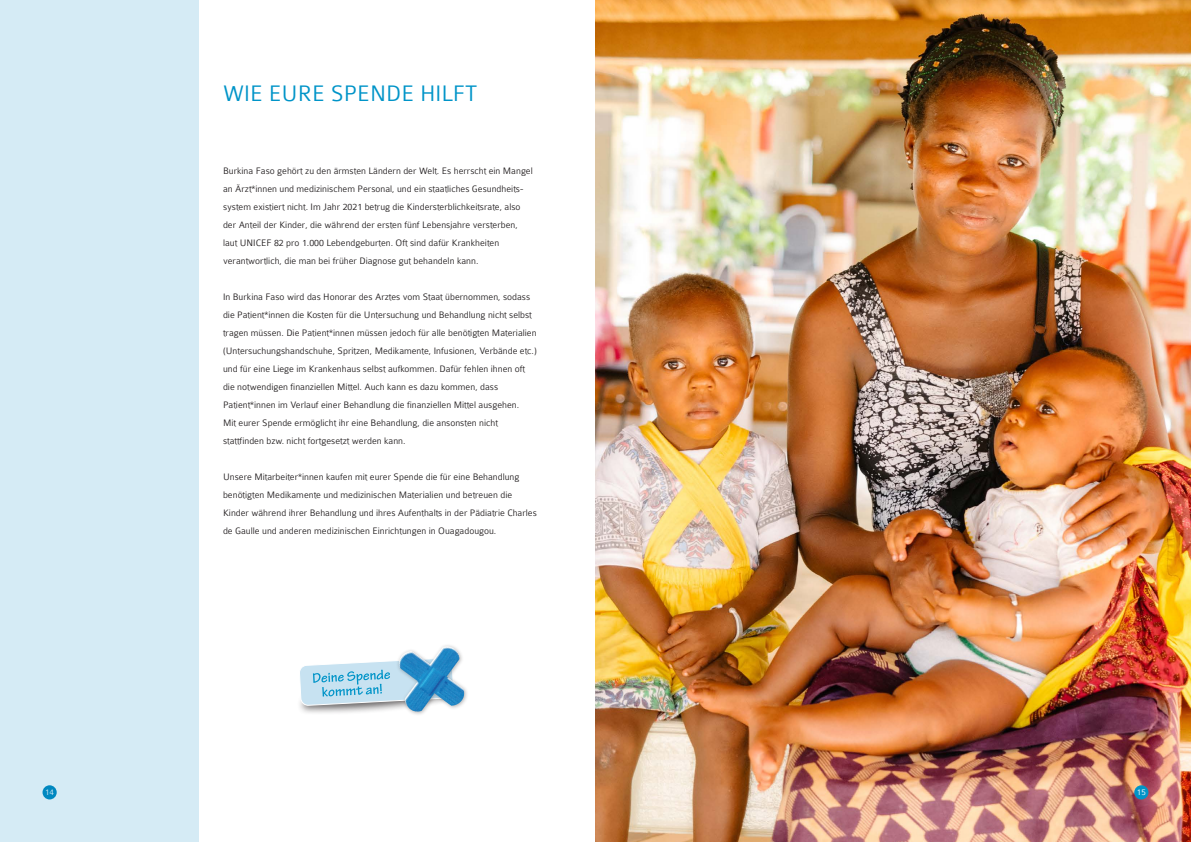
<style>
.page{position:relative;width:1191px;height:842px;background:#fff}
.page>*{position:absolute;margin:0;border:0;box-sizing:border-box;transform-origin:0 0}
.t1{font:300 24px "Colaborate";color:#0094c8}
.t2{font:300 10px/18px "Colaborate";color:#231f20}
.t3{font:300 9px "Colaborate";color:#fff}
</style>
<div class="page">
<img style="left:595px;top:0;width:596px;height:842px">
<div style="left:0;top:0;width:199px;height:842px;background:#d5ebf5"></div>
<div style="left:297px;top:682px;width:160px;height:34px;background:#231f20;opacity:.7"></div>
<div style="left:396px;top:643px;width:73px;height:74px;background:#231f20;opacity:.35"></div>
<img style="left:411px;top:646px;width:35px;height:12px">
<svg style="left:299px;top:658px;width:155px;height:47px;background:#94c5e0"></svg>
<div style="left:1134px;top:785px;width:14px;height:14px;background:#0094c8;border-radius:50%"></div>
<p class="t3" style="left:45px;top:788px;width:10px">14</p>
<h1 class="t1" style="left:223px;top:81px;width:256px">WIE EURE SPENDE HILFT</h1>
<p class="t2" style="left:223px;top:162px;width:311px">Burkina Faso gehört zu den ärmsten Ländern der Welt. Es herrscht ein Mangel an Ärzt*innen und medizinischem Personal, und ein staatliches Gesundheits&shy;system existiert nicht. Im Jahr 2021 betrug die Kindersterblichkeitsrate, also der Anteil der Kinder, die während der ersten fünf Lebensjahre versterben, laut UNICEF 82 pro 1.000 Lebendgeburten. Oft sind dafür Krankheiten verantwortlich, die man bei früher Diagnose gut behandeln kann.</p>
<p class="t2" style="left:223px;top:288px;width:315px">In Burkina Faso wird das Honorar des Arztes vom Staat übernommen, sodass die Patient*innen die Kosten für die Untersuchung und Behandlung nicht selbst tragen müssen. Die Patient*innen müssen jedoch für alle benötigten Materialien (Untersuchungshandschuhe, Spritzen, Medikamente, Infusionen, Verbände etc.) und für eine Liege im Krankenhaus selbst aufkommen. Dafür fehlen ihnen oft die notwendigen finanziellen Mittel. Auch kann es dazu kommen, dass Patient*innen im Verlauf einer Behandlung die finanziellen Mittel ausgehen.<br>Mit eurer Spende ermöglicht ihr eine Behandlung, die ansonsten nicht stattfinden bzw. nicht fortgesetzt werden kann.</p>
<p class="t2" style="left:223px;top:468px;width:315px">Unsere Mitarbeiter*innen kaufen mit eurer Spende die für eine Behandlung benötigten Medikamente und medizinischen Materialien und betreuen die Kinder während ihrer Behandlung und ihres Aufenthalts in der Pädiatrie Charles de Gaulle und anderen medizinischen Einrichtungen in Ouagadougou.</p>
<p class="t3" style="left:1137px;top:788px;width:10px">15</p>
</div>
